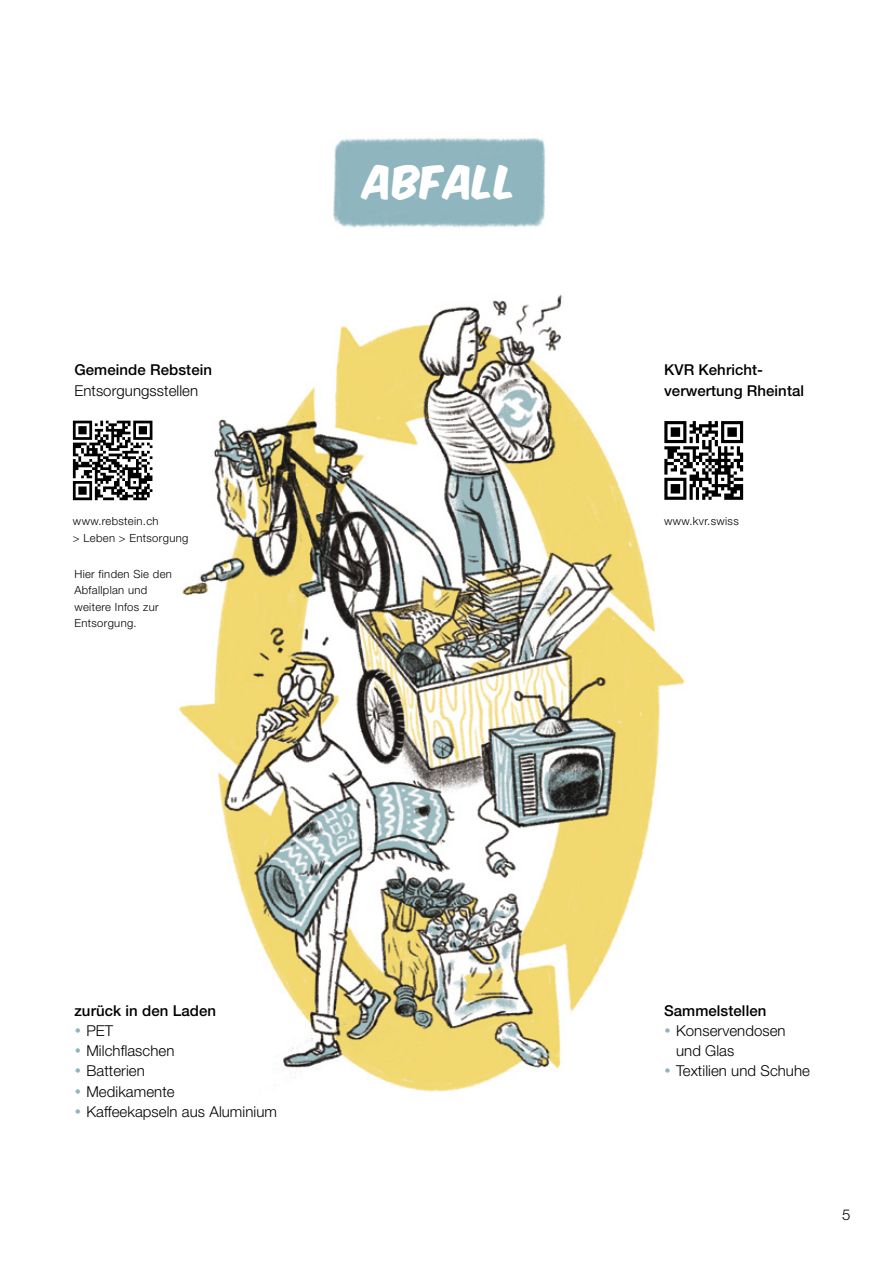
<style>
.page{position:relative;width:893px;height:1263px;background:#fff}
.page>*{position:absolute;margin:0;border:0;box-sizing:border-box;transform-origin:0 0}
.t1{font:39px "Komika Axis";letter-spacing:.03em;color:#fff}
.t2{font:300 15px/20.2px "Helvetica Neue LT Std";letter-spacing:.005em;color:#000}
.t3{font:500 15px/20.2px "Helvetica Neue LT Std";letter-spacing:.005em;color:#000}
.t4{font:300 11.25px/16.5px "Helvetica Neue LT Std";letter-spacing:.03em;color:#000}
.s1{color:#8fb5be}
</style>
<div class="page">
<img style="left:178px;top:294px;width:507px;height:798px">
<img style="left:333px;top:138px;width:213px;height:90px">
<svg style="left:72px;top:420px;width:81px;height:81px"></svg>
<svg style="left:73px;top:421px;width:79px;height:79px"></svg>
<div style="left:661px;top:418px;width:85px;height:85px;background:#fff"></div>
<svg style="left:664px;top:421px;width:79px;height:79px"></svg>
<p class="t3" style="left:74px;top:360px;width:139px">Gemeinde Rebstein</p>
<p class="t2" style="left:74px;top:380px;width:125px">Entsorgungsstellen</p>
<h1 class="t1" style="left:364px;top:163px;width:154px">abfall</h1>
<p class="t3" style="left:664px;top:360px;width:142px">KVR Kehricht&shy;verwertung Rheintal</p>
<p class="t4" style="left:73px;top:513px;width:117px">www.rebstein.ch<br>&gt; Leben &gt; Entsorgung</p>
<p class="t4" style="left:664px;top:513px;width:76px">www.kvr.swiss</p>
<p class="t4" style="left:74px;top:565px;width:99px">Hier finden Sie den<br>Abfallplan und weitere Infos zur<br>Entsorgung.</p>
<p class="t3" style="left:74px;top:1000px;width:143px">zurück in den Laden</p>
<p class="t2" style="left:74px;top:1020px;width:40px"><span class="s1">•</span> PET</p>
<p class="t2" style="left:74px;top:1040px;width:102px"><span class="s1">•</span> Milchflaschen</p>
<p class="t2" style="left:74px;top:1060px;width:72px"><span class="s1">•</span> Batterien</p>
<p class="t2" style="left:74px;top:1081px;width:102px"><span class="s1">•</span> Medikamente</p>
<p class="t2" style="left:74px;top:1101px;width:204px"><span class="s1">•</span> Kaffeekapseln aus Aluminium</p>
<p class="t3" style="left:664px;top:1000px;width:104px">Sammelstellen</p>
<p class="t2" style="left:676px;top:1020px;width:111px;text-indent:-12px"><span class="s1">•</span> Konservendosen und Glas</p>
<p class="t2" style="left:664px;top:1060px;width:147px"><span class="s1">•</span> Textilien und Schuhe</p>
<p class="t2" style="left:842px;top:1204px;width:10px">5</p>
</div>
